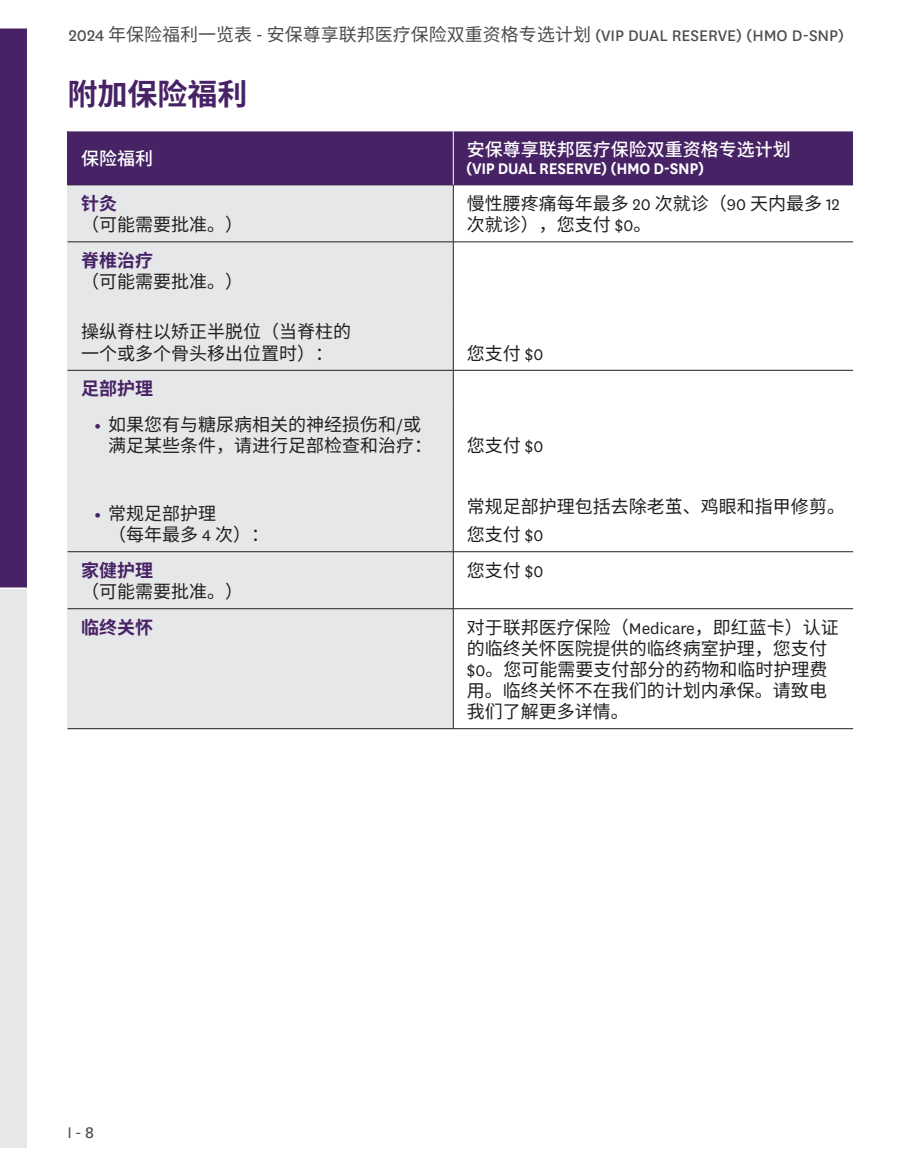
<style>
.page{position:relative;width:905px;height:1175px;background:#fff}
.page>*{position:absolute;margin:0;border:0;box-sizing:border-box;transform-origin:0 0}
.t1{font:700 30px "Noto Sans CJ Ksc";color:#472265}
.t2{font:18px/21px "Noto Sans CJ Ksc";color:#231f20}
.t3{font:18px "National";color:#4b4c4d}
.t4{font:600 18px/18px "National";letter-spacing:-.02em;color:#fff;scale:.96 1}
.t5{font:700 18px "Noto Sans CJ Ksc";color:#472265}
.t6{font:500 18px "Noto Sans CJ Ksc";color:#fff}
.t7{font:18px "National";color:#4b4c4d}
.s1{font-family:"Noto Sans CJ Ksc"}
.s2{font-family:"Noto Sans CJ Ksc";font-weight:500}
.s3{font-family:"National"}
.s4{font-family:"National";font-weight:800;color:#472265}
.s5{font-style:inherit}
</style>
<div class="page">
<div style="left:0;top:28px;width:27px;height:560px;background:#472265"></div>
<div style="left:0;top:588px;width:27px;height:560px;background:#e6e7e9"></div>
<hr style="left:0;top:587px;width:27px;height:2px;background:#fff">
<div style="left:68px;top:185px;width:385px;height:57px;background:#e6e7e9"></div>
<div style="left:68px;top:242px;width:385px;height:57px;background:#e6e7e9"></div>
<div style="left:68px;top:299px;width:385px;height:71px;background:#e6e7e9"></div>
<div style="left:68px;top:370px;width:385px;height:36px;background:#e6e7e9"></div>
<div style="left:68px;top:406px;width:385px;height:82px;background:#e6e7e9"></div>
<div style="left:68px;top:488px;width:385px;height:64px;background:#e6e7e9"></div>
<div style="left:68px;top:552px;width:385px;height:56px;background:#e6e7e9"></div>
<div style="left:68px;top:608px;width:385px;height:120px;background:#e6e7e9"></div>
<hr style="left:68px;top:185px;width:385px;height:1px;background:#231f20">
<hr style="left:453px;top:185px;width:400px;height:1px;background:#231f20">
<hr style="left:68px;top:241px;width:385px;height:1px;background:#231f20">
<hr style="left:453px;top:241px;width:400px;height:1px;background:#231f20">
<hr style="left:68px;top:370px;width:385px;height:1px;background:#231f20">
<hr style="left:453px;top:370px;width:400px;height:1px;background:#231f20">
<hr style="left:68px;top:551px;width:385px;height:1px;background:#231f20">
<hr style="left:453px;top:551px;width:400px;height:1px;background:#231f20">
<hr style="left:68px;top:608px;width:385px;height:1px;background:#231f20">
<hr style="left:453px;top:608px;width:400px;height:1px;background:#231f20">
<hr style="left:68px;top:728px;width:385px;height:1px;background:#231f20">
<hr style="left:453px;top:728px;width:400px;height:1px;background:#231f20">
<hr style="left:453px;top:185px;width:1px;height:57px;background:#231f20">
<hr style="left:453px;top:242px;width:1px;height:57px;background:#231f20">
<hr style="left:453px;top:299px;width:1px;height:71px;background:#231f20">
<hr style="left:453px;top:370px;width:1px;height:36px;background:#231f20">
<hr style="left:453px;top:406px;width:1px;height:82px;background:#231f20">
<hr style="left:453px;top:488px;width:1px;height:63px;background:#231f20">
<hr style="left:453px;top:552px;width:1px;height:56px;background:#231f20">
<hr style="left:453px;top:609px;width:1px;height:119px;background:#231f20">
<div style="left:68px;top:131px;width:385px;height:54px;background:#472265"></div>
<div style="left:453px;top:131px;width:400px;height:54px;background:#472265"></div>
<hr style="left:453px;top:131px;width:1px;height:54px;background:#fff">
<p class="t3" style="left:69px;top:24px;width:777px">2024 <span class="s1">年保险福利一览表</span> - <span class="s1">安保尊享联邦医疗保险双重资格专选计划</span> (VIP DUAL RESERVE) (HMO D-SNP)</p>
<h2 class="t1" style="left:68px;top:77px;width:181px">附加保险福利</h2>
<p class="t6" style="left:81px;top:148px;width:73px">保险福利</p>
<p class="t4" style="left:466px;top:140px;width:340px"><span class="s2">安保尊享联邦医疗保险双重资格专选计划</span>(VIP DUAL RESERVE) (HMO D-SNP)</p>
<p class="t5" style="left:81px;top:193px;width:37px">针灸</p>
<p class="t2" style="left:81px;top:214px;width:163px">（可能需要批准。）</p>
<p class="t2" style="left:467px;top:193px;width:374px">慢性腰疼痛每年最多 <span class="s3">20</span> 次就诊（<span class="s3">90</span> 天内最多 <span class="s3">12</span>次就诊），您支付 <span class="s3">$0</span>。</p>
<p class="t5" style="left:81px;top:250px;width:73px">脊椎治疗</p>
<p class="t2" style="left:81px;top:271px;width:163px">（可能需要批准。）</p>
<p class="t2" style="left:81px;top:322px;width:271px">操纵脊柱以矫正半脱位（当脊柱的一个或多个骨头移出位置时）：</p>
<p class="t5" style="left:81px;top:379px;width:73px">足部护理</p>
<p class="t2" style="left:108px;top:415px;width:325px;text-indent:-14px"><span class="s4">•</span> 如果您有与糖尿病相关的神经损伤和<span class="s3">/</span>或满足某些条件，请进行足部检查和治疗：</p>
<p class="t2" style="left:108px;top:503px;width:162px;text-indent:-14px"><span class="s4">•</span> 常规足部护理<br>（每年最多 <span class="s3">4</span> 次）：</p>
<p class="t5" style="left:81px;top:560px;width:73px">家健护理</p>
<p class="t2" style="left:81px;top:581px;width:163px">（可能需要批准。）</p>
<p class="t2" style="left:467px;top:343px;width:78px">您支付 <span class="s3">$0</span></p>
<p class="t2" style="left:467px;top:436px;width:78px">您支付 <span class="s3">$0</span></p>
<p class="t2" style="left:467px;top:493px;width:380px;line-height:27.8px">常规足部护理包括去除老茧、鸡眼和指甲修剪。您支付 <span class="s3">$0</span></p>
<p class="t2" style="left:467px;top:560px;width:78px">您支付 <span class="s3">$0</span></p>
<p class="t5" style="left:81px;top:617px;width:73px">临终关怀</p>
<p class="t2" style="left:467px;top:617px;width:373px">对于联邦医疗保险（<span class="s3">Medicare</span>，即红蓝卡）认证的临终关怀医院提供的临终病室护理，您支付<span class="s3">$0</span>。您可能需要支付部分的药物和临时护理费用。临终关怀不在我们的计划内承保。请致电我们了解更多详情。</p>
<p class="t7" style="left:68px;top:1121px;width:28px">I -<span class="s5">8</span></p>
</div>
